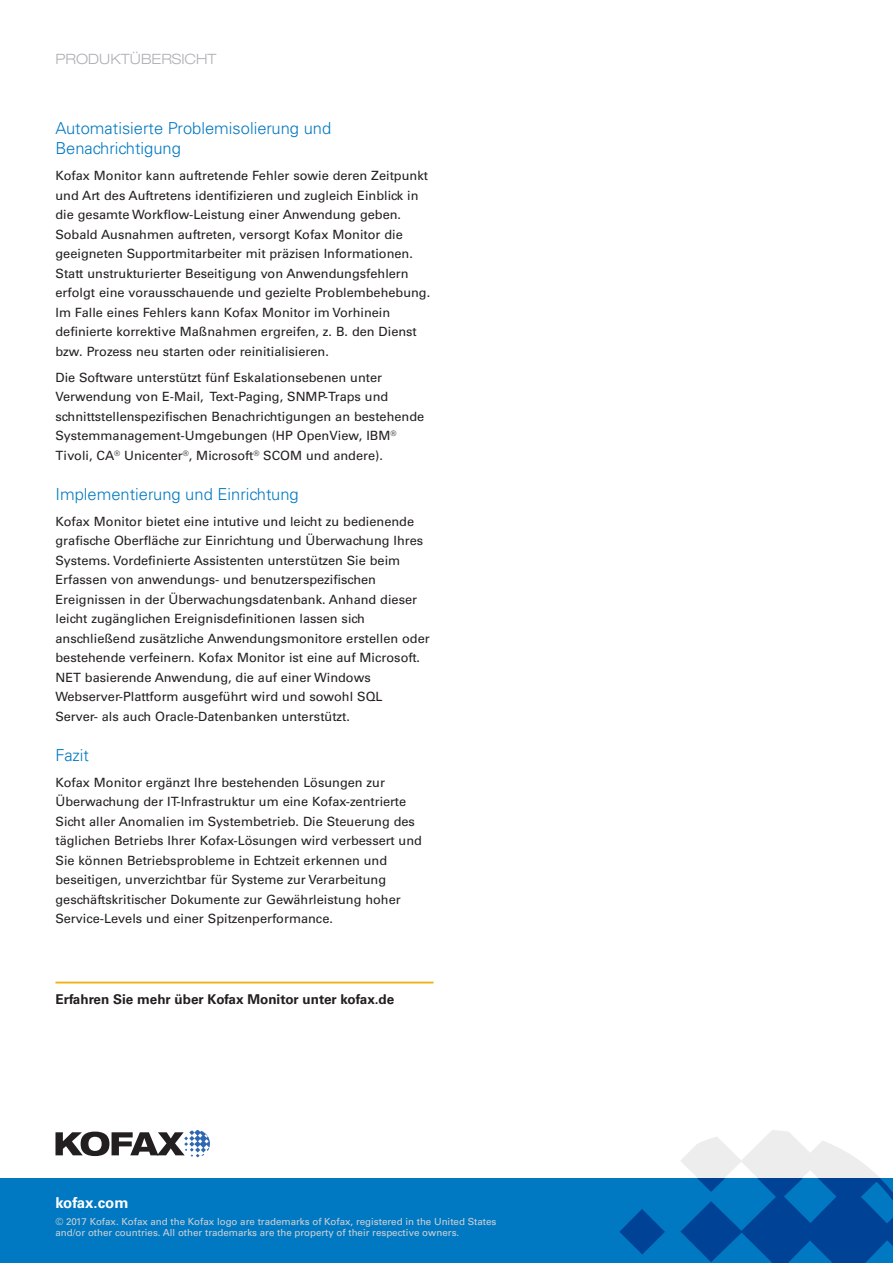
<style>
.page{position:relative;width:893px;height:1263px;background:#fff}
.page>*{position:absolute;margin:0;border:0;box-sizing:border-box;transform-origin:0 0}
.t1{font:300 16.5px/19.5px "Univers LT Std";color:#0079c2}
.t2{font:700 15px "Univers LT Std";color:#fff}
.document_label{font:300 expanded 14.25px "Helvetica Neue LT Std";color:#b0b1b5}
.body_copy_callout{font:700 13.5px "Univers LT Std";color:#231f20}
.body_copy{font:12.75px/19.5px "Univers LT Std";color:#231f20}
.copyright{font:9.75px/10.5px "Univers LT Std";color:#d1d2d4}
</style>
<div class="page">
<div style="left:0;top:1178px;width:893px;height:85px;background:#0079c2"></div>
<svg style="left:619px;top:1209px;width:46px;height:45px"></svg>
<svg style="left:55px;top:1130px;width:155px;height:27px"></svg>
<svg style="left:680px;top:1130px;width:213px;height:133px"></svg>
<hr style="left:55px;top:981px;width:378px;height:2px;background:#efb211">
<p class="document_label" style="left:55px;top:51px;width:163px">PRODUKTÜBERSICHT</p>
<p class="t1" style="left:55px;top:119px;width:277px">Automatisierte Problemisolierung und<br>Benachrichtigung</p>
<p class="body_copy" style="left:55px;top:166px;width:376px">Kofax Monitor kann auftretende Fehler sowie deren Zeitpunkt und Art des Auftretens identifizieren und zugleich Einblick in die gesamte Workflow-Leistung einer Anwendung geben.<br>Sobald Ausnahmen auftreten, versorgt Kofax Monitor die geeigneten Supportmitarbeiter mit präzisen Informationen.<br>Statt unstrukturierter Beseitigung von Anwendungsfehlern erfolgt eine vorausschauende und gezielte Problembehebung.<br>Im Falle eines Fehlers kann Kofax Monitor im Vorhinein definierte korrektive Maßnahmen ergreifen, z. B. den Dienst bzw. Prozess neu starten oder reinitialisieren.</p>
<p class="body_copy" style="left:55px;top:368px;width:370px">Die Software unterstützt fünf Eskalationsebenen unter Verwendung von E-Mail, Text-Paging, SNMP-Traps und schnittstellenspezifischen Benachrichtigungen an bestehende Systemmanagement-Umgebungen (HP OpenView, IBM<sup>® </sup>Tivoli, CA<sup>®</sup> Unicenter<sup>®</sup>, Microsoft<sup>®</sup> SCOM und andere).</p>
<p class="t1" style="left:55px;top:484px;width:245px">Implementierung und Einrichtung</p>
<p class="body_copy" style="left:55px;top:512px;width:376px">Kofax Monitor bietet eine intutive und leicht zu bedienende grafische Oberfläche zur Einrichtung und Überwachung Ihres Systems. Vordefinierte Assistenten unterstützen Sie beim Erfassen von anwendungs- und benutzerspezifischen Ereignissen in der Überwachungsdatenbank. Anhand dieser leicht zugänglichen Ereignisdefinitionen lassen sich anschließend zusätzliche Anwendungsmonitore erstellen oder bestehende verfeinern. Kofax Monitor ist eine auf Microsoft.<br>NET basierende Anwendung, die auf einer Windows Webserver-Plattform ausgeführt wird und sowohl SQL<br>Server- als auch Oracle-Datenbanken unterstützt.</p>
<p class="t1" style="left:55px;top:745px;width:35px">Fazit</p>
<p class="body_copy" style="left:55px;top:773px;width:368px">Kofax Monitor ergänzt Ihre bestehenden Lösungen zur Überwachung der IT-Infrastruktur um eine Kofax-zentrierte Sicht aller Anomalien im Systembetrieb. Die Steuerung des täglichen Betriebs Ihrer Kofax-Lösungen wird verbessert und Sie können Betriebsprobleme in Echtzeit erkennen und beseitigen, unverzichtbar für Systeme zur Verarbeitung geschäftskritischer Dokumente zur Gewährleistung hoher Service-Levels und einer Spitzenperformance.</p>
<p class="body_copy_callout" style="left:55px;top:991px;width:340px">Erfahren Sie mehr über Kofax Monitor unter kofax.de</p>
<p class="t2" style="left:55px;top:1194px;width:75px">kofax.com</p>
<p class="copyright" style="left:55px;top:1216px;width:442px">© 2017 Kofax. Kofax and the Kofax logo are trademarks of Kofax, registered in the United States and/or other countries. All other trademarks are the property of their respective owners.</p>
</div>
